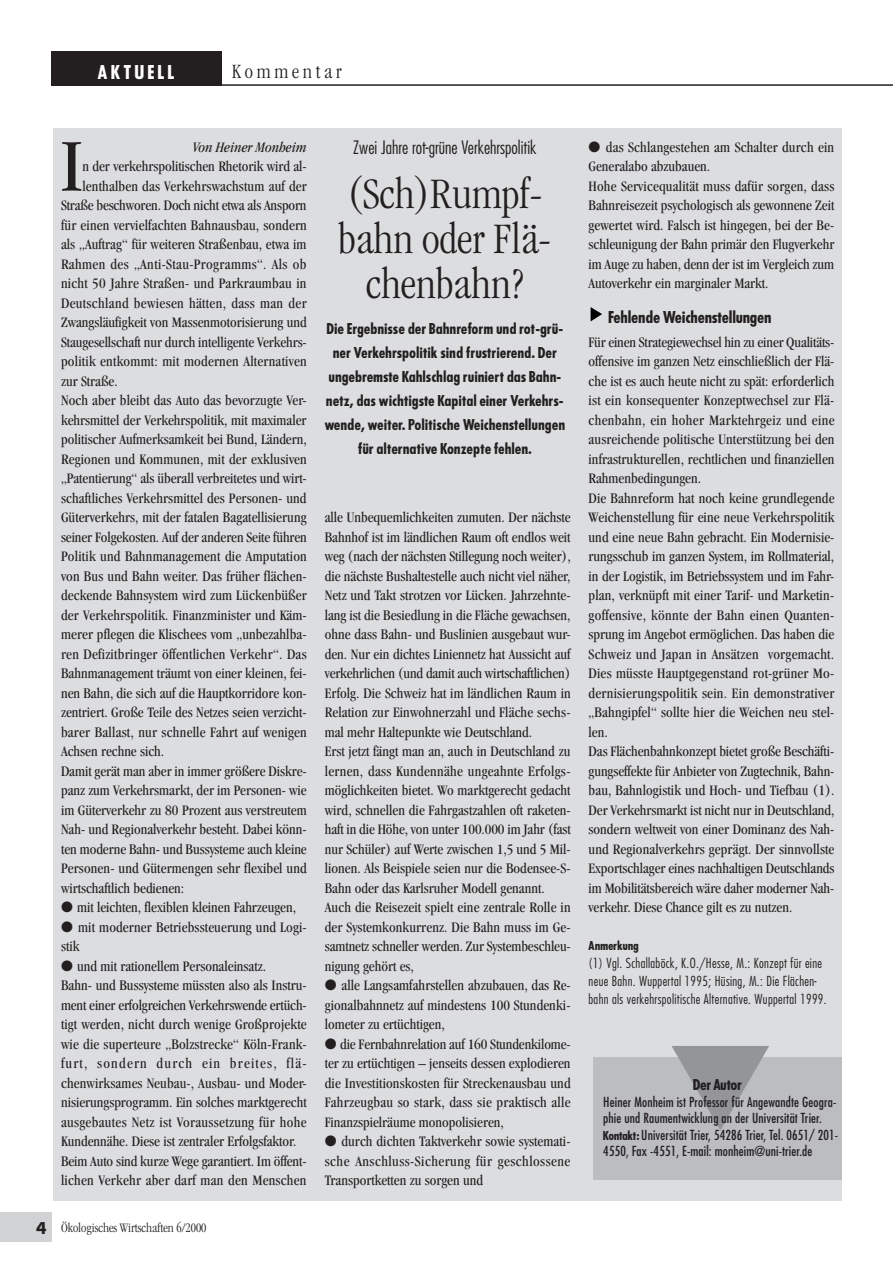
<style>
.page{position:relative;width:893px;height:1263px;background:#fff}
.page>*{position:absolute;margin:0;border:0;box-sizing:border-box;transform-origin:0 0}
._5Fließtext_Initial{font:condensed 76.95px "Garamond";color:#231f20}
._2Headline{font:300 condensed 45px/45px "Garamond";color:#231f20;text-align:center}
.t1{font:300 condensed 21px "Garamond";letter-spacing:.175em;color:#231f20}
.t2{font:21px "Futura Nr 1 SH Bol Con";letter-spacing:.175em;color:#fff}
._1Dachzeile{font:300 condensed 18px "Futura";color:#231f20}
._6ZÜ{font:18px "Futura Nr 1 SH Bol Con";letter-spacing:.055em;color:#231f20}
.t3{font:700 18px "Futura SB";color:#231f20}
._3Vorspann{font:16.5px/24px "Futura Nr 1 SH Bol Con";letter-spacing:.035em;color:#231f20;text-align:center}
._9Autorenüberschrift{font:16.5px "Futura Nr 1 SH Bol Con";color:#231f20}
._4Fließtext{font:condensed 15px/19.5px "Garamond";color:#231f20;text-align:justify}
._5Fließtext_Initial-2{font:condensed 15px "Garamond";letter-spacing:.005em;color:#231f20}
._5Fließtext_Initial-3{font:condensed 15px "Garamond";letter-spacing:.025em;color:#231f20}
._5Fließtext_Initial-4{font:italic condensed 15px "Garamond";color:#231f20}
._9zAutorenkasten{font:condensed 13.5px/16.5px "Futura";letter-spacing:.01em;color:#231f20}
._8Anmerkung{font:300 condensed 13.5px/18px "Futura";letter-spacing:.025em;color:#231f20}
.t4{font:300 condensed 13.5px "Garamond";color:#231f20}
._7Anmerkung-DZ{font:13.5px "Futura Nr 1 SH Bol Con";color:#231f20}
.s1{font-family:"Futura Nr 1 SH Bol Con";font-stretch:normal}
</style>
<div class="page">
<div style="left:53px;top:128px;width:789px;height:1072px;background:#dcdddf"></div>
<div style="left:0;top:1212px;width:51px;height:30px;background:#d1d2d4"></div>
<div style="left:51px;top:51px;width:170px;height:34px;background:#231f20"></div>
<hr style="left:51px;top:84px;width:842px;height:2px;background:#231f20">
<svg style="left:591px;top:307px;width:11px;height:14px"></svg>
<div style="left:593px;top:1057px;width:249px;height:122px;background:#bcbdc0"></div>
<p class="t2" style="left:98px;top:61px;width:69px">Aktuell</p>
<p class="t1" style="left:232px;top:60px;width:111px">Kommentar</p>
<p class="_5Fließtext_Initial" style="left:61px;top:123px;width:23px">I</p>
<p class="_5Fließtext_Initial-4" style="left:192px;top:138px;width:116px">Von Heiner Monheim</p>
<p class="_5Fließtext_Initial-2" style="left:82px;top:158px;width:226px">n der verkehrspolitischen Rhetorik wird al-</p>
<p class="_5Fließtext_Initial-2" style="left:82px;top:177px;width:226px">lenthalben das Verkehrswachstum auf der</p>
<p class="_5Fließtext_Initial-2" style="left:61px;top:197px;width:247px">Straße beschworen. Doch nicht etwa als Ansporn</p>
<p class="_5Fließtext_Initial-2" style="left:61px;top:216px;width:247px">für einen vervielfachten Bahnausbau, sondern</p>
<p class="_5Fließtext_Initial-2" style="left:61px;top:236px;width:247px">als „Auftrag“ für weiteren Straßenbau, etwa im</p>
<p class="_5Fließtext_Initial-3" style="left:61px;top:255px;width:247px">Rahmen des „Anti-Stau-Programms“. Als ob</p>
<p class="_5Fließtext_Initial-2" style="left:61px;top:275px;width:247px">nicht 50 Jahre Straßen- und Parkraumbau in</p>
<p class="_5Fließtext_Initial-3" style="left:61px;top:294px;width:247px">Deutschland bewiesen hätten, dass man der</p>
<p class="_5Fließtext_Initial-2" style="left:61px;top:314px;width:247px">Zwangsläufigkeit von Massenmotorisierung und</p>
<p class="_5Fließtext_Initial-2" style="left:61px;top:333px;width:247px">Staugesellschaft nur durch intelligente Verkehrs-</p>
<p class="_5Fließtext_Initial-2" style="left:61px;top:353px;width:247px">politik entkommt: mit modernen Alternativen</p>
<p class="_5Fließtext_Initial-2" style="left:61px;top:372px;width:58px">zur Straße.</p>
<p class="_4Fließtext" style="left:61px;top:390px;width:247px">Noch aber bleibt das Auto das bevorzugte Ver&shy;kehrsmittel der Verkehrspolitik, mit maximaler politischer Aufmerksamkeit bei Bund, Ländern, Regionen und Kommunen, mit der exklusiven „Patentierung“ als überall verbreitetes und wirt&shy;schaftliches Verkehrsmittel des Personen- und Güterverkehrs, mit der fatalen Bagatellisierung seiner Folgekosten. Auf der anderen Seite führen Politik und Bahnmanagement die Amputation von Bus und Bahn weiter. Das früher flächen&shy;deckende Bahnsystem wird zum Lückenbüßer der Verkehrspolitik. Finanzminister und Käm&shy;merer pflegen die Klischees vom „unbezahlba&shy;ren Defizitbringer öffentlichen Verkehr“. Das Bahnmanagement träumt von einer kleinen, fei&shy;nen Bahn, die sich auf die Hauptkorridore kon&shy;zentriert. Große Teile des Netzes seien verzicht&shy;barer Ballast, nur schnelle Fahrt auf wenigen Achsen rechne sich.</p>
<p class="_4Fließtext" style="left:61px;top:761px;width:247px">Damit gerät man aber in immer größere Diskre&shy;panz zum Verkehrsmarkt, der im Personen- wie im Güterverkehr zu 80 Prozent aus verstreutem Nah- und Regionalverkehr besteht. Dabei könn&shy;ten moderne Bahn- und Bussysteme auch kleine Personen- und Gütermengen sehr flexibel und wirtschaftlich bedienen:</p>
<p class="_4Fließtext" style="left:61px;top:897px;width:237px">● mit leichten, flexiblen kleinen Fahrzeugen,</p>
<p class="_4Fließtext" style="left:61px;top:917px;width:247px">● mit moderner Betriebssteuerung und Logi&shy;stik</p>
<p class="_4Fließtext" style="left:61px;top:956px;width:207px">● und mit rationellem Personaleinsatz.</p>
<p class="_4Fließtext" style="left:61px;top:975px;width:247px">Bahn- und Bussysteme müssten also als Instru&shy;ment einer erfolgreichen Verkehrswende ertüch&shy;tigt werden, nicht durch wenige Großprojekte wie die superteure „Bolzstrecke“ Köln-Frank&shy;furt, sondern durch ein breites, flä&shy;chenwirksames Neubau-, Ausbau- und Moder&shy;nisierungsprogramm. Ein solches marktgerecht ausgebautes Netz ist Voraussetzung für hohe Kundennähe. Diese ist zentraler Erfolgsfaktor.</p>
<p class="_4Fließtext" style="left:61px;top:1151px;width:247px">Beim Auto sind kurze Wege garantiert. Im öffent&shy;lichen Verkehr aber darf man den Menschen</p>
<p class="t3" style="left:36px;top:1218px;width:12px">4</p>
<p class="t4" style="left:61px;top:1221px;width:147px">Ökologisches Wirtschaften 6/2000</p>
<p class="_1Dachzeile" style="left:353px;top:136px;width:185px">Zwei Jahre rot-grüne Verkehrspolitik</p>
<p class="_2Headline" style="left:339px;top:171px;width:214px">(Sch)Rumpf&shy;bahn oder Flä&shy;chenbahn?</p>
<p class="_3Vorspann" style="left:325px;top:317px;width:242px">Die Ergebnisse der Bahnreform und rot-grü&shy;ner Verkehrspolitik sind frustrierend. Der ungebremste Kahlschlag ruiniert das Bahn&shy;netz, das wichtigste Kapital einer Verkehrs&shy;wende, weiter. Politische Weichenstellungen für alternative Konzepte fehlen.</p>
<p class="_4Fließtext" style="left:325px;top:507px;width:247px">alle Unbequemlichkeiten zumuten. Der nächste Bahnhof ist im ländlichen Raum oft endlos weit weg (nach der nächsten Stillegung noch weiter), die nächste Bushaltestelle auch nicht viel näher, Netz und Takt strotzen vor Lücken. Jahrzehnte&shy;lang ist die Besiedlung in die Fläche gewachsen, ohne dass Bahn- und Buslinien ausgebaut wur&shy;den. Nur ein dichtes Liniennetz hat Aussicht auf verkehrlichen (und damit auch wirtschaftlichen)<br>Erfolg. Die Schweiz hat im ländlichen Raum in Relation zur Einwohnerzahl und Fläche sechs&shy;mal mehr Haltepunkte wie Deutschland.</p>
<p class="_4Fließtext" style="left:325px;top:741px;width:247px">Erst jetzt fängt man an, auch in Deutschland zu lernen, dass Kundennähe ungeahnte Erfolgs&shy;möglichkeiten bietet. Wo marktgerecht gedacht wird, schnellen die Fahrgastzahlen oft raketen&shy;haft in die Höhe, von unter 100.000 im Jahr (fast nur Schüler) auf Werte zwischen 1,5 und 5 Mil&shy;lionen. Als Beispiele seien nur die Bodensee-S-Bahn oder das Karlsruher Modell genannt.</p>
<p class="_4Fließtext" style="left:325px;top:897px;width:247px">Auch die Reisezeit spielt eine zentrale Rolle in der Systemkonkurrenz. Die Bahn muss im Ge&shy;samtnetz schneller werden. Zur Systembeschleu&shy;nigung gehört es,</p>
<p class="_4Fließtext" style="left:325px;top:975px;width:247px">● alle Langsamfahrstellen abzubauen, das Re&shy;gionalbahnnetz auf mindestens 100 Stundenki&shy;lometer zu ertüchtigen,</p>
<p class="_4Fließtext" style="left:325px;top:1034px;width:247px">● die Fernbahnrelation auf 160 Stundenkilome&shy;ter zu ertüchtigen – jenseits dessen explodieren die Investitionskosten für Streckenausbau und Fahrzeugbau so stark, dass sie praktisch alle Finanzspielräume monopolisieren,</p>
<p class="_4Fließtext" style="left:325px;top:1131px;width:247px">● durch dichten Taktverkehr sowie systemati&shy;sche Anschluss-Sicherung für geschlossene Transportketten zu sorgen und</p>
<p class="_4Fließtext" style="left:589px;top:137px;width:247px">● das Schlangestehen am Schalter durch ein<br>Generalabo abzubauen.</p>
<p class="_4Fließtext" style="left:589px;top:176px;width:247px">Hohe Servicequalität muss dafür sorgen, dass Bahnreisezeit psychologisch als gewonnene Zeit gewertet wird. Falsch ist hingegen, bei der Be&shy;schleunigung der Bahn primär den Flugverkehr im Auge zu haben, denn der ist im Vergleich zum Autoverkehr ein marginaler Markt.</p>
<p class="_6ZÜ" style="left:609px;top:307px;width:164px">Fehlende Weichenstellungen</p>
<p class="_4Fließtext" style="left:589px;top:332px;width:248px">Für einen Strategiewechsel hin zu einer Qualitäts&shy;offensive im ganzen Netz einschließlich der Flä&shy;che ist es auch heute nicht zu spät: erforderlich ist ein konsequenter Konzeptwechsel zur Flä&shy;chenbahn, ein hoher Marktehrgeiz und eine ausreichende politische Unterstützung bei den infrastrukturellen, rechtlichen und finanziellen Rahmenbedingungen.</p>
<p class="_4Fließtext" style="left:589px;top:488px;width:247px">Die Bahnreform hat noch keine grundlegende Weichenstellung für eine neue Verkehrspolitik und eine neue Bahn gebracht. Ein Modernisie&shy;rungsschub im ganzen System, im Rollmaterial, in der Logistik, im Betriebssystem und im Fahr&shy;plan, verknüpft mit einer Tarif- und Marketin&shy;goffensive, könnte der Bahn einen Quanten&shy;sprung im Angebot ermöglichen. Das haben die Schweiz und Japan in Ansätzen vorgemacht.<br>Dies müsste Hauptgegenstand rot-grüner Mo&shy;dernisierungspolitik sein. Ein demonstrativer „Bahngipfel“ sollte hier die Weichen neu stel&shy;len.</p>
<p class="_4Fließtext" style="left:589px;top:741px;width:247px">Das Flächenbahnkonzept bietet große Beschäfti&shy;gungseffekte für Anbieter von Zugtechnik, Bahn&shy;bau, Bahnlogistik und Hoch- und Tiefbau (1).<br>Der Verkehrsmarkt ist nicht nur in Deutschland, sondern weltweit von einer Dominanz des Nah&shy;und Regionalverkehrs geprägt. Der sinnvollste Exportschlager eines nachhaltigen Deutschlands im Mobilitätsbereich wäre daher moderner Nah&shy;verkehr. Diese Chance gilt es zu nutzen.</p>
<p class="_7Anmerkung-DZ" style="left:589px;top:938px;width:52px">Anmerkung</p>
<p class="_8Anmerkung" style="left:589px;top:953px;width:240px">(1) Vgl. Schallaböck, K.O./Hesse, M.: Konzept für eine neue Bahn. Wuppertal 1995; Hüsing, M.: Die Flächen&shy;bahn als verkehrspolitische Alternative. Wuppertal 1999.</p>
<p class="_9Autorenüberschrift" style="left:693px;top:1076px;width:50px">Der Autor</p>
<p class="_9zAutorenkasten" style="left:603px;top:1093px;width:234px">Heiner Monheim ist Professor für Angewandte Geogra&shy;phie und Raumentwicklung an der Universität Trier.</p>
<p class="_9zAutorenkasten" style="left:603px;top:1126px;width:236px"><span class="s1">Kontakt:</span> Universität Trier, 54286 Trier, Tel. 0651/ 201-<br>4550, Fax -4551, E-mail: monheim@uni-trier.de</p>
</div>
